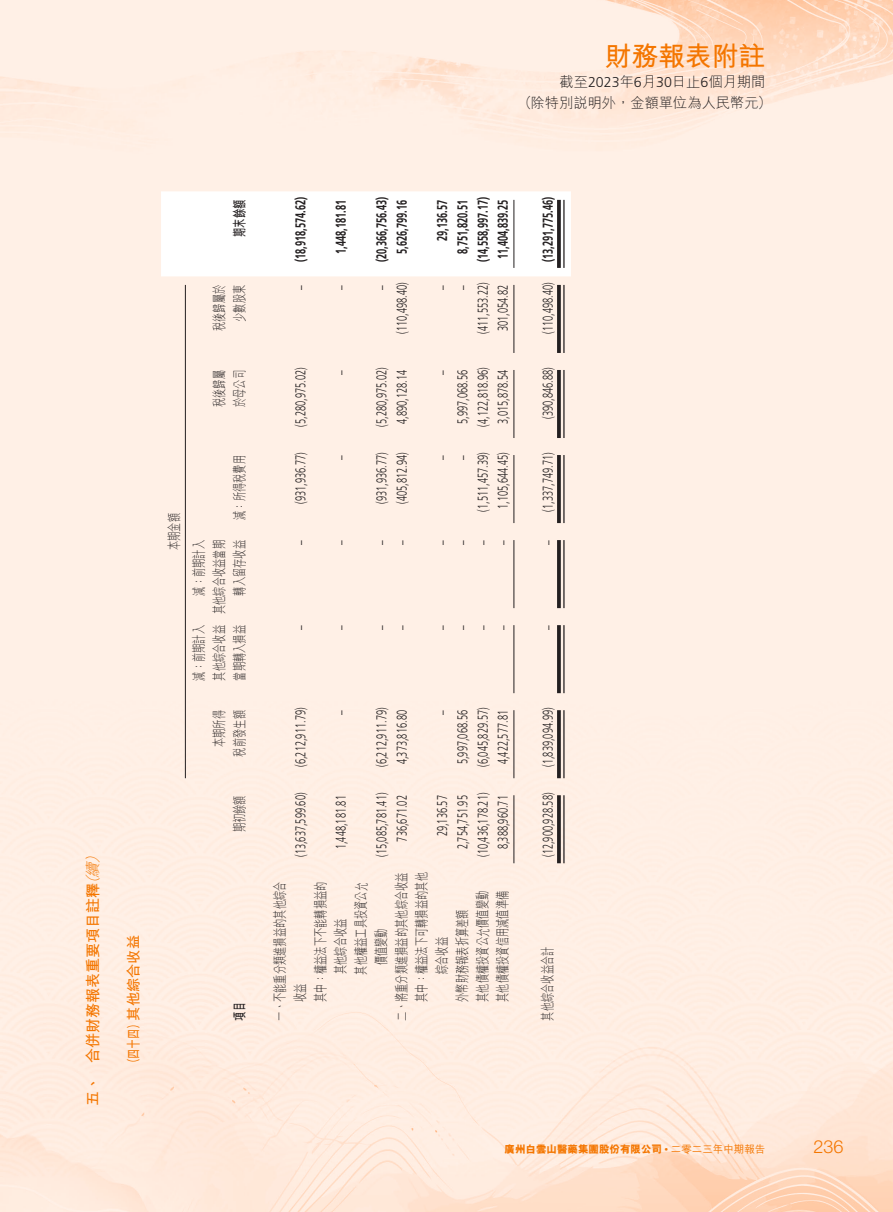
<style>
.page{position:relative;width:893px;height:1212px;background:#fff}
.page>*{position:absolute;margin:0;border:0;box-sizing:border-box;transform-origin:0 0}
.t1{font:700 27px "M Hei HK";letter-spacing:-.01em;color:#f47600}
.t2{font:300 18px "Helvetica Neue LT Std";color:#f47600}
.t3{font:700 15px "M Hei HK";color:#f47600}
.t4{font:italic 300 15px "M Hei HK";color:#f47600}
.t5{font:300 14.25px "Frutiger LT Std";color:#231f20;scale:.65 1}
.t6{font:300 14.25px/20.2px "M Hei HK";color:#231f20;text-align:right;scale:.65 1}
.t7{font:700 14.25px "Frutiger LT Std";color:#231f20;scale:.65 1}
.t8{font:300 14.25px/20.2px "M Hei HK";color:#231f20}
.t9{font:700 14.25px "M Hei HK";color:#f47600;scale:.7 1}
.t10{font:700 14.25px "M Hei HK";color:#231f20;scale:.65 1}
.t11{font:800 10.5px "M Hei HK";color:#f47600}
.t12{font:500 10.5px "M Hei HK";color:#f47600}
.t13{font:300 condensed 7.5px "Helvetica Neue LT Std";color:#f47600}
.s1{font-family:"Frutiger LT Std"}
.s2{font-weight:300;font-style:italic}
</style>
<div class="page">
<img style="left:0;top:0;width:893px;height:1212px">
<svg style="left:161px;top:191px;width:410px;height:85px"></svg>
<hr style="left:185px;top:285px;width:1px;height:493px;background:#231f20">
<hr style="left:513px;top:795px;width:1px;height:68px;background:#231f20">
<hr style="left:513px;top:710px;width:1px;height:68px;background:#231f20">
<hr style="left:513px;top:625px;width:1px;height:68px;background:#231f20">
<hr style="left:513px;top:540px;width:1px;height:68px;background:#231f20">
<hr style="left:513px;top:455px;width:1px;height:68px;background:#231f20">
<hr style="left:513px;top:370px;width:1px;height:68px;background:#231f20">
<hr style="left:513px;top:285px;width:1px;height:68px;background:#231f20">
<hr style="left:513px;top:200px;width:1px;height:68px;background:#231f20">
<svg style="left:557px;top:795px;width:4px;height:68px"></svg>
<hr style="left:563px;top:795px;width:2px;height:68px;background:#231f20">
<svg style="left:557px;top:710px;width:4px;height:68px"></svg>
<hr style="left:563px;top:710px;width:2px;height:68px;background:#231f20">
<svg style="left:557px;top:625px;width:4px;height:68px"></svg>
<hr style="left:563px;top:625px;width:2px;height:68px;background:#231f20">
<svg style="left:557px;top:540px;width:4px;height:68px"></svg>
<hr style="left:563px;top:540px;width:2px;height:68px;background:#231f20">
<svg style="left:557px;top:455px;width:4px;height:68px"></svg>
<hr style="left:563px;top:455px;width:2px;height:68px;background:#231f20">
<svg style="left:557px;top:370px;width:4px;height:68px"></svg>
<hr style="left:563px;top:370px;width:2px;height:68px;background:#231f20">
<svg style="left:557px;top:285px;width:4px;height:68px"></svg>
<hr style="left:563px;top:285px;width:2px;height:68px;background:#231f20">
<svg style="left:557px;top:200px;width:4px;height:68px"></svg>
<hr style="left:563px;top:200px;width:2px;height:68px;background:#231f20">
<h1 class="t1" style="left:605px;top:36px;width:162px">財務報表附註</h1>
<p class="t8" style="left:518px;top:71px;width:255px;text-indent:42px">截至<span class="s1">2023</span>年<span class="s1">6</span>月<span class="s1">30</span>日止<span class="s1">6</span>個月期間（除特別說明外，金額單位為人民幣元(</p>
<p class="t4" style="left:82px;top:864px;width:22px;rotate:-90deg">(</p>
<p class="t3" style="left:82px;top:1063px;width:207px;rotate:-90deg">合併財務報表重要項目註釋<span class="s2">續</span></p>
<p class="t4" style="left:82px;top:891px;width:22px;rotate:-90deg">（</p>
<p class="t3" style="left:82px;top:1106px;width:31px;rotate:-90deg">五、</p>
<p class="t9" style="left:123px;top:1067px;width:191px;rotate:-90deg">（四十四）其他綜合收益</p>
<p class="t10" style="left:229px;top:237px;width:59px;rotate:-90deg">期末餘額</p>
<p class="t6" style="left:209px;top:331px;width:73px;rotate:-90deg">稅後歸屬於</p>
<p class="t6" style="left:229px;top:322px;width:59px;rotate:-90deg">少數股東</p>
<p class="t6" style="left:209px;top:407px;width:59px;text-align:left;rotate:-90deg">稅後歸屬於母公司</p>
<p class="t6" style="left:164px;top:550px;width:59px;rotate:-90deg">本期金額</p>
<p class="t6" style="left:229px;top:520px;width:101px;rotate:-90deg">減：所得稅費用</p>
<p class="t6" style="left:229px;top:596px;width:87px;rotate:-90deg">轉入留存收益</p>
<p class="t6" style="left:188px;top:614px;width:116px;rotate:-90deg">減：前期計入<br>其他綜合收益當期</p>
<p class="t6" style="left:188px;top:681px;width:87px;text-align:justify;rotate:-90deg">減：前期計入其他綜合收益當期轉入損益</p>
<p class="t6" style="left:209px;top:756px;width:73px;rotate:-90deg">本期所得稅前發生額</p>
<p class="t6" style="left:229px;top:832px;width:59px;rotate:-90deg">期初餘額</p>
<p class="t10" style="left:229px;top:1020px;width:30px;rotate:-90deg">項目</p>
<p class="t7" style="left:292px;top:262px;width:102px;rotate:-90deg">)18,918,574.62(</p>
<p class="t5" style="left:292px;top:290px;width:9px;rotate:-90deg">–</p>
<p class="t5" style="left:292px;top:427px;width:93px;rotate:-90deg">)5,280,975.02(</p>
<p class="t5" style="left:292px;top:504px;width:81px;rotate:-90deg">)931,936.77(</p>
<p class="t5" style="left:292px;top:545px;width:9px;rotate:-90deg">–</p>
<p class="t7" style="left:333px;top:254px;width:85px;rotate:-90deg">1,448,181.81</p>
<p class="t5" style="left:333px;top:290px;width:9px;rotate:-90deg">–</p>
<p class="t5" style="left:333px;top:375px;width:9px;rotate:-90deg">–</p>
<p class="t5" style="left:333px;top:460px;width:9px;rotate:-90deg">–</p>
<p class="t5" style="left:333px;top:545px;width:9px;rotate:-90deg">–</p>
<p class="t7" style="left:373px;top:262px;width:102px;rotate:-90deg">)20,366,756.43(</p>
<p class="t5" style="left:373px;top:290px;width:9px;rotate:-90deg">–</p>
<p class="t7" style="left:393px;top:254px;width:85px;rotate:-90deg">5,626,799.16</p>
<p class="t5" style="left:394px;top:334px;width:81px;rotate:-90deg">)110,498.40(</p>
<p class="t5" style="left:394px;top:424px;width:85px;rotate:-90deg">4,890,128.14</p>
<p class="t5" style="left:394px;top:504px;width:81px;rotate:-90deg">)405,812.94(</p>
<p class="t5" style="left:394px;top:545px;width:9px;rotate:-90deg">–</p>
<p class="t5" style="left:373px;top:427px;width:93px;rotate:-90deg">)5,280,975.02(</p>
<p class="t5" style="left:373px;top:504px;width:81px;rotate:-90deg">)931,936.77(</p>
<p class="t5" style="left:373px;top:545px;width:9px;rotate:-90deg">–</p>
<p class="t7" style="left:434px;top:241px;width:65px;rotate:-90deg">29,136.57</p>
<p class="t5" style="left:434px;top:290px;width:9px;rotate:-90deg">–</p>
<p class="t5" style="left:434px;top:375px;width:9px;rotate:-90deg">–</p>
<p class="t5" style="left:434px;top:460px;width:9px;rotate:-90deg">–</p>
<p class="t5" style="left:434px;top:545px;width:9px;rotate:-90deg">–</p>
<p class="t7" style="left:474px;top:262px;width:102px;rotate:-90deg">)14,558,997.17(</p>
<p class="t5" style="left:475px;top:334px;width:81px;rotate:-90deg">)411,553.22(</p>
<p class="t5" style="left:475px;top:427px;width:93px;rotate:-90deg">)4,122,818.96(</p>
<p class="t5" style="left:475px;top:512px;width:93px;rotate:-90deg">)1,511,457.39(</p>
<p class="t5" style="left:475px;top:545px;width:9px;rotate:-90deg">–</p>
<p class="t7" style="left:495px;top:259px;width:93px;rotate:-90deg">11,404,839.25</p>
<p class="t5" style="left:495px;top:331px;width:73px;rotate:-90deg">301,054.82</p>
<p class="t5" style="left:495px;top:424px;width:85px;rotate:-90deg">3,015,878.54</p>
<p class="t5" style="left:495px;top:509px;width:89px;rotate:-90deg">1,105,644.45(</p>
<p class="t5" style="left:495px;top:545px;width:9px;rotate:-90deg">–</p>
<p class="t7" style="left:454px;top:254px;width:85px;rotate:-90deg">8,751,820.51</p>
<p class="t5" style="left:454px;top:290px;width:9px;rotate:-90deg">–</p>
<p class="t5" style="left:454px;top:424px;width:85px;rotate:-90deg">5,997,068.56</p>
<p class="t5" style="left:454px;top:460px;width:9px;rotate:-90deg">–</p>
<p class="t5" style="left:454px;top:545px;width:9px;rotate:-90deg">–</p>
<p class="t5" style="left:292px;top:630px;width:9px;rotate:-90deg">–</p>
<p class="t5" style="left:333px;top:630px;width:9px;rotate:-90deg">–</p>
<p class="t5" style="left:373px;top:630px;width:9px;rotate:-90deg">–</p>
<p class="t5" style="left:394px;top:630px;width:9px;rotate:-90deg">–</p>
<p class="t5" style="left:434px;top:630px;width:9px;rotate:-90deg">–</p>
<p class="t5" style="left:454px;top:630px;width:9px;rotate:-90deg">–</p>
<p class="t5" style="left:475px;top:630px;width:9px;rotate:-90deg">–</p>
<p class="t5" style="left:495px;top:630px;width:9px;rotate:-90deg">–</p>
<p class="t5" style="left:292px;top:767px;width:93px;rotate:-90deg">)6,212,911.79(</p>
<p class="t5" style="left:292px;top:857px;width:101px;rotate:-90deg">)13,637,599.60(</p>
<p class="t6" style="left:290px;top:1002px;width:187px;text-align:left;rotate:-90deg">收益<br>其中：權益法下不能轉損益的</p>
<p class="t5" style="left:475px;top:767px;width:93px;rotate:-90deg">)6,045,829.57(</p>
<p class="t5" style="left:475px;top:857px;width:101px;rotate:-90deg">)10,436,178.21(</p>
<p class="t6" style="left:472px;top:1002px;width:173px;rotate:-90deg">其他債權投資公允價值變動</p>
<p class="t5" style="left:373px;top:767px;width:93px;rotate:-90deg">)6,212,911.79(</p>
<p class="t5" style="left:373px;top:857px;width:101px;rotate:-90deg">)15,085,781.41(</p>
<p class="t5" style="left:333px;top:715px;width:9px;rotate:-90deg">–</p>
<p class="t5" style="left:434px;top:715px;width:9px;rotate:-90deg">–</p>
<p class="t5" style="left:454px;top:764px;width:85px;rotate:-90deg">5,997,068.56</p>
<p class="t5" style="left:454px;top:849px;width:85px;rotate:-90deg">2,754,751.95</p>
<p class="t5" style="left:394px;top:764px;width:85px;rotate:-90deg">4,373,816.80</p>
<p class="t5" style="left:394px;top:841px;width:73px;rotate:-90deg">736,671.02</p>
<p class="t6" style="left:391px;top:1020px;width:230px;rotate:-90deg">二、將重分類進損益的其他綜合收益其中：權益法下可轉損益的其他</p>
<p class="t5" style="left:495px;top:764px;width:85px;rotate:-90deg">4,422,577.81</p>
<p class="t5" style="left:495px;top:849px;width:85px;rotate:-90deg">8,388,960.71</p>
<p class="t5" style="left:434px;top:836px;width:65px;rotate:-90deg">29,136.57</p>
<p class="t5" style="left:333px;top:849px;width:85px;rotate:-90deg">1,448,181.81</p>
<p class="t6" style="left:330px;top:975px;width:144px;text-align:left;rotate:-90deg">其他綜合收益<br>其他權益工具投資公允</p>
<p class="t6" style="left:269px;top:1020px;width:215px;rotate:-90deg">一、不能重分類進損益的其他綜合</p>
<p class="t6" style="left:492px;top:1002px;width:173px;rotate:-90deg">其他債權投資信用減值準備</p>
<p class="t6" style="left:452px;top:1002px;width:144px;rotate:-90deg">外幣財務報表折算差額</p>
<p class="t6" style="left:371px;top:965px;width:59px;rotate:-90deg">價值變動</p>
<p class="t6" style="left:431px;top:974px;width:59px;rotate:-90deg">綜合收益</p>
<p class="t7" style="left:540px;top:262px;width:102px;rotate:-90deg">)13,291,775.46(</p>
<p class="t5" style="left:540px;top:334px;width:81px;rotate:-90deg">)110,498.40(</p>
<p class="t5" style="left:540px;top:419px;width:81px;rotate:-90deg">)390,846.88(</p>
<p class="t5" style="left:540px;top:512px;width:93px;rotate:-90deg">)1,337,749.71(</p>
<p class="t5" style="left:540px;top:545px;width:9px;rotate:-90deg">–</p>
<p class="t5" style="left:540px;top:630px;width:9px;rotate:-90deg">–</p>
<p class="t5" style="left:540px;top:767px;width:93px;rotate:-90deg">)1,839,094.99(</p>
<p class="t5" style="left:540px;top:857px;width:101px;rotate:-90deg">)12,900,928.58(</p>
<p class="t6" style="left:537px;top:1020px;width:115px;rotate:-90deg">其他綜合收益合計</p>
<p class="t11" style="left:505px;top:1142px;width:159px">廣州白雲山醫藥集團股份有限公司</p>
<p class="t2" style="left:813px;top:1135px;width:32px">236</p>
<p class="t12" style="left:671px;top:1142px;width:96px">二零二三年中期報告</p>
<p class="t13" style="left:665px;top:1145px;width:5px">•</p>
</div>
